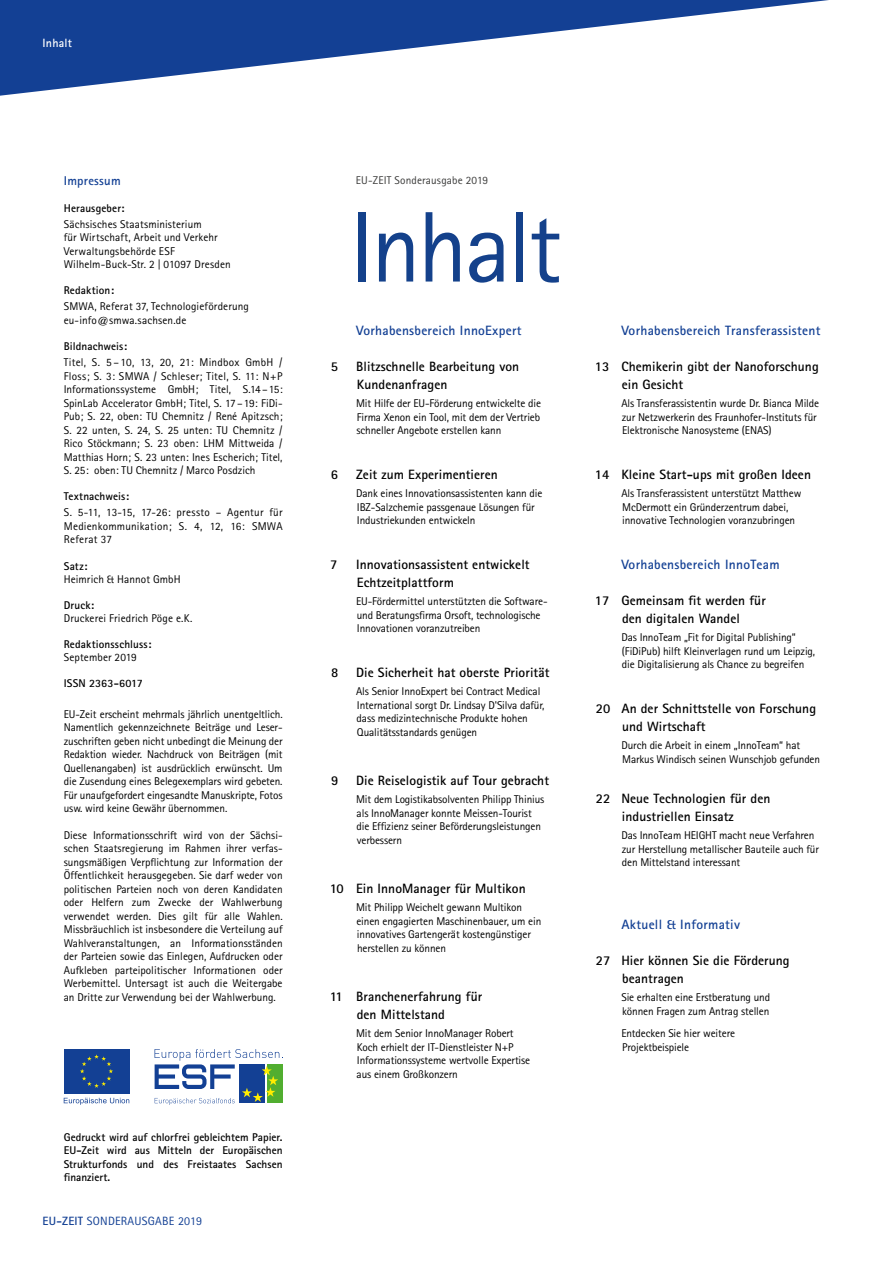
<style>
.page{position:relative;width:893px;height:1263px;background:#fff}
.page>*{position:absolute;margin:0;border:0;box-sizing:border-box;transform-origin:0 0}
.t1{font:100.5px "Rotis Sans Serif";letter-spacing:-.035em;color:#14418b}
.t2{font:700 13.5px/18px "Rotis Sans Serif";letter-spacing:.005em;color:#000}
.t3{font:700 13.5px "Rotis Sans Serif";letter-spacing:.02em;color:#134094}
.t4{font:700 12.75px "Rotis Sans Serif";letter-spacing:.02em;color:#134094}
.t5{font:12px "Rotis Sans Serif";letter-spacing:.02em;color:#134094}
.t6{font:700 12px "Rotis Sans Serif";letter-spacing:.02em;color:#fff}
.t7{font:11.25px/13.5px "Rotis Sans Serif";letter-spacing:-.01em;color:#000}
.t8{font:700 11.25px/13.5px "Rotis Sans Serif";letter-spacing:.01em;color:#000;text-align:justify}
.t9{font:11.25px/13.5px "Rotis Sans Serif";letter-spacing:.01em;color:#000}
.t10{font:11.25px "Rotis Sans Serif";letter-spacing:.015em;color:#000}
.t11{font:11.25px "Rotis Sans Serif";letter-spacing:.01em;color:#3b3b3a}
.s1{font-weight:700}
</style>
<div class="page">
<svg style="left:0;top:0;width:829px;height:96px"></svg>
<div style="left:64px;top:1049px;width:65px;height:44px;background:#134094"></div>
<svg style="left:80px;top:1054px;width:33px;height:34px"></svg>
<svg style="left:155px;top:1049px;width:128px;height:56px"></svg>
<svg style="left:64px;top:1098px;width:65px;height:7px"></svg>
<p class="t6" style="left:43px;top:36px;width:31px">Inhalt</p>
<h2 class="t4" style="left:64px;top:173px;width:59px">Impressum</h2>
<h3 class="t8" style="left:64px;top:201px;width:62px">Herausgeber:</h3>
<p class="t9" style="left:64px;top:217px;width:169px">Sächsisches Staatsministerium<br>für Wirtschaft, Arbeit und Verkehr<br>Verwaltungsbehörde ESF<br>Wilhelm-Buck-Str. 2 | 01097 Dresden</p>
<h3 class="t8" style="left:64px;top:284px;width:52px">Redaktion:</h3>
<p class="t9" style="left:64px;top:300px;width:187px">SMWA, Referat 37, Technologieförderung</p>
<p class="t9" style="left:64px;top:313px;width:124px">eu-info@smwa.sachsen.de</p>
<h3 class="t8" style="left:64px;top:339px;width:65px">Bildnachweis:</h3>
<p class="t7" style="left:64px;top:355px;width:220px;text-align:justify">Titel, S. 5 – 10, 13, 20, 21: Mindbox GmbH / Floss; S. 3: SMWA / Schleser; Titel, S. 11: N+P Informationssysteme GmbH; Titel, S.14–15:<br>SpinLab Accelerator GmbH; Titel, S. 17–19: FiDi-Pub; S. 22, oben: TU Chemnitz / René Apitzsch; S. 22 unten, S. 24, S. 25 unten: TU Chemnitz / Rico Stöckmann; S. 23 oben: LHM Mittweida / Matthias Horn; S. 23 unten: Ines Escherich; Titel, S. 25: oben: TU Chemnitz / Marco Posdzich</p>
<h3 class="t8" style="left:64px;top:490px;width:67px">Textnachweis:</h3>
<p class="t7" style="left:64px;top:506px;width:220px;text-align:justify">S. 5-11, 13-15, 17-26: pressto – Agentur für Medienkommunikation; S. 4, 12, 16: SMWA Referat 37</p>
<h3 class="t8" style="left:64px;top:559px;width:25px">Satz:</h3>
<p class="t9" style="left:64px;top:572px;width:118px">Heimrich &amp; Hannot GmbH</p>
<h3 class="t8" style="left:64px;top:598px;width:32px">Druck:</h3>
<p class="t10" style="left:64px;top:611px;width:130px">Druckerei Friedrich Pöge e.K.</p>
<h3 class="t8" style="left:64px;top:637px;width:89px">Redaktionsschluss:</h3>
<p class="t9" style="left:64px;top:650px;width:75px">September 2019</p>
<p class="t8" style="left:64px;top:677px;width:80px">ISSN 2363-6017</p>
<p class="t7" style="left:64px;top:707px;width:220px;text-align:justify">EU-Zeit erscheint mehrmals jährlich unentgeltlich.<br>Namentlich gekennzeichnete Beiträge und Leser&shy;zuschriften geben nicht unbedingt die Meinung der Redaktion wieder. Nachdruck von Beiträgen (mit Quellenangaben) ist ausdrücklich erwünscht. Um die Zusendung eines Belegexemplars wird gebeten.<br>Für unaufgefordert eingesandte Manuskripte, Fotos usw. wird keine Gewähr übernommen.</p>
<p class="t7" style="left:64px;top:828px;width:220px;text-align:justify">Diese Informationsschrift wird von der Sächsi&shy;schen Staatsregierung im Rahmen ihrer verfas&shy;sungsmäßigen Verpflichtung zur Information der Öffentlichkeit herausgegeben. Sie darf weder von politischen Parteien noch von deren Kandidaten oder Helfern zum Zwecke der Wahlwerbung verwendet werden. Dies gilt für alle Wahlen.<br>Missbräuchlich ist insbesondere die Verteilung auf Wahlveranstaltungen, an Informationsständen der Parteien sowie das Einlegen, Aufdrucken oder Aufkleben parteipolitischer Informationen oder Werbemittel. Untersagt ist auch die Weitergabe an Dritte zur Verwendung bei der Wahlwerbung.</p>
<p class="t8" style="left:64px;top:1130px;width:220px">Gedruckt wird auf chlorfrei gebleichtem Papier.<br>EU-Zeit wird aus Mitteln der Europäischen Strukturfonds und des Freistaates Sachsen finanziert.</p>
<p class="t5" style="left:43px;top:1214px;width:161px"><span class="s1">EU-ZEIT</span> SONDERAUSGABE 2019</p>
<p class="t11" style="left:356px;top:173px;width:134px">EU-ZEIT Sonderausgabe 2019</p>
<h2 class="t1" style="left:349px;top:188px;width:214px">Inhalt</h2>
<p class="t3" style="left:356px;top:322px;width:167px">Vorhabensbereich InnoExpert</p>
<p class="t2" style="left:331px;top:358px;width:9px">5</p>
<p class="t2" style="left:356px;top:358px;width:165px">Blitzschnelle Bearbeitung von<br>Kundenanfragen</p>
<p class="t7" style="left:356px;top:397px;width:186px;text-align:justify">Mit Hilfe der EU-Förderung entwickelte die Firma Xenon ein Tool, mit dem der Vertrieb schneller Angebote erstellen kann</p>
<p class="t2" style="left:331px;top:466px;width:9px">6</p>
<p class="t2" style="left:356px;top:466px;width:143px">Zeit zum Experimentieren</p>
<p class="t7" style="left:356px;top:487px;width:188px">Dank eines Innovationsassistenten kann die<br>IBZ-Salzchemie passgenaue Lösungen für<br>Industriekunden entwickeln</p>
<p class="t2" style="left:330px;top:556px;width:9px">7</p>
<p class="t2" style="left:356px;top:556px;width:175px">Innovationsassistent entwickelt<br>Echtzeitplattform</p>
<p class="t7" style="left:356px;top:595px;width:193px">EU-Fördermittel unterstützten die Software&shy;und Beratungsfirma Orsoft, technologische<br>Innovationen voranzutreiben</p>
<p class="t2" style="left:331px;top:664px;width:9px">8</p>
<p class="t2" style="left:356px;top:664px;width:195px">Die Sicherheit hat oberste Priorität</p>
<p class="t7" style="left:356px;top:685px;width:190px">Als Senior InnoExpert bei Contract Medical International sorgt Dr. Lindsay D'Silva dafür, dass medizintechnische Produkte hohen Qualitätsstandards genügen</p>
<p class="t2" style="left:331px;top:772px;width:9px">9</p>
<p class="t2" style="left:356px;top:772px;width:194px">Die Reiselogistik auf Tour gebracht</p>
<p class="t7" style="left:356px;top:793px;width:190px">Mit dem Logistikabsolventen Philipp Thinius als InnoManager konnte Meissen-Tourist die Effizienz seiner Beförderungsleistungen verbessern</p>
<p class="t2" style="left:330px;top:880px;width:197px">10 Ein InnoManager für Multikon</p>
<p class="t7" style="left:356px;top:901px;width:187px">Mit Philipp Weichelt gewann Multikon einen engagierten Maschinenbauer, um ein innovatives Gartengerät kostengünstiger herstellen zu können</p>
<p class="t2" style="left:357px;top:988px;width:127px;text-indent:-27px">11 Branchenerfahrung für den Mittelstand</p>
<p class="t7" style="left:356px;top:1027px;width:176px">Mit dem Senior InnoManager Robert Koch erhielt der IT-Dienstleister N+P Informationssysteme wertvolle Expertise aus einem Großkonzern</p>
<p class="t3" style="left:621px;top:322px;width:201px">Vorhabensbereich Transferassistent</p>
<p class="t2" style="left:622px;top:358px;width:198px;text-indent:-27px">13 Chemikerin gibt der Nanoforschung ein Gesicht</p>
<p class="t7" style="left:621px;top:397px;width:199px">Als Transferassistentin wurde Dr. Bianca Milde zur Netzwerkerin des Fraunhofer-Instituts für<br>Elektronische Nanosysteme (ENAS)</p>
<p class="t2" style="left:595px;top:466px;width:218px">14 Kleine Start-ups mit großen Ideen</p>
<p class="t7" style="left:621px;top:487px;width:182px">Als Transferassistent unterstützt Matthew<br>McDermott ein Gründerzentrum dabei, innovative Technologien voranzubringen</p>
<p class="t3" style="left:621px;top:556px;width:160px">Vorhabensbereich InnoTeam</p>
<p class="t2" style="left:595px;top:592px;width:172px;text-align:center">17 Gemeinsam fit werden für den digitalen Wandel</p>
<p class="t7" style="left:621px;top:631px;width:195px">Das InnoTeam „Fit for Digital Publishing“ (FiDiPub) hilft Kleinverlagen rund um Leipzig, die Digitalisierung als Chance zu begreifen</p>
<p class="t2" style="left:622px;top:700px;width:196px;text-indent:-26px">20 An der Schnittstelle von Forschung und Wirtschaft</p>
<p class="t7" style="left:621px;top:739px;width:200px">Durch die Arbeit in einem „InnoTeam“ hat<br>Markus Windisch seinen Wunschjob gefunden</p>
<p class="t2" style="left:622px;top:790px;width:150px;text-indent:-26px">22 Neue Technologien für den industriellen Einsatz</p>
<p class="t7" style="left:621px;top:829px;width:199px">Das InnoTeam HEIGHT macht neue Verfahren zur Herstellung metallischer Bauteile auch für den Mittelstand interessant</p>
<p class="t3" style="left:621px;top:916px;width:120px">Aktuell &amp; Informativ</p>
<p class="t2" style="left:622px;top:952px;width:169px;text-indent:-26px">27 Hier können Sie die Förderung beantragen</p>
<p class="t7" style="left:621px;top:991px;width:150px">Sie erhalten eine Erstberatung und können -Fragen zum Antrag stellen</p>
<p class="t7" style="left:621px;top:1027px;width:115px">Entdecken Sie hier weitere<br>Projektbeispiele</p>
</div>
